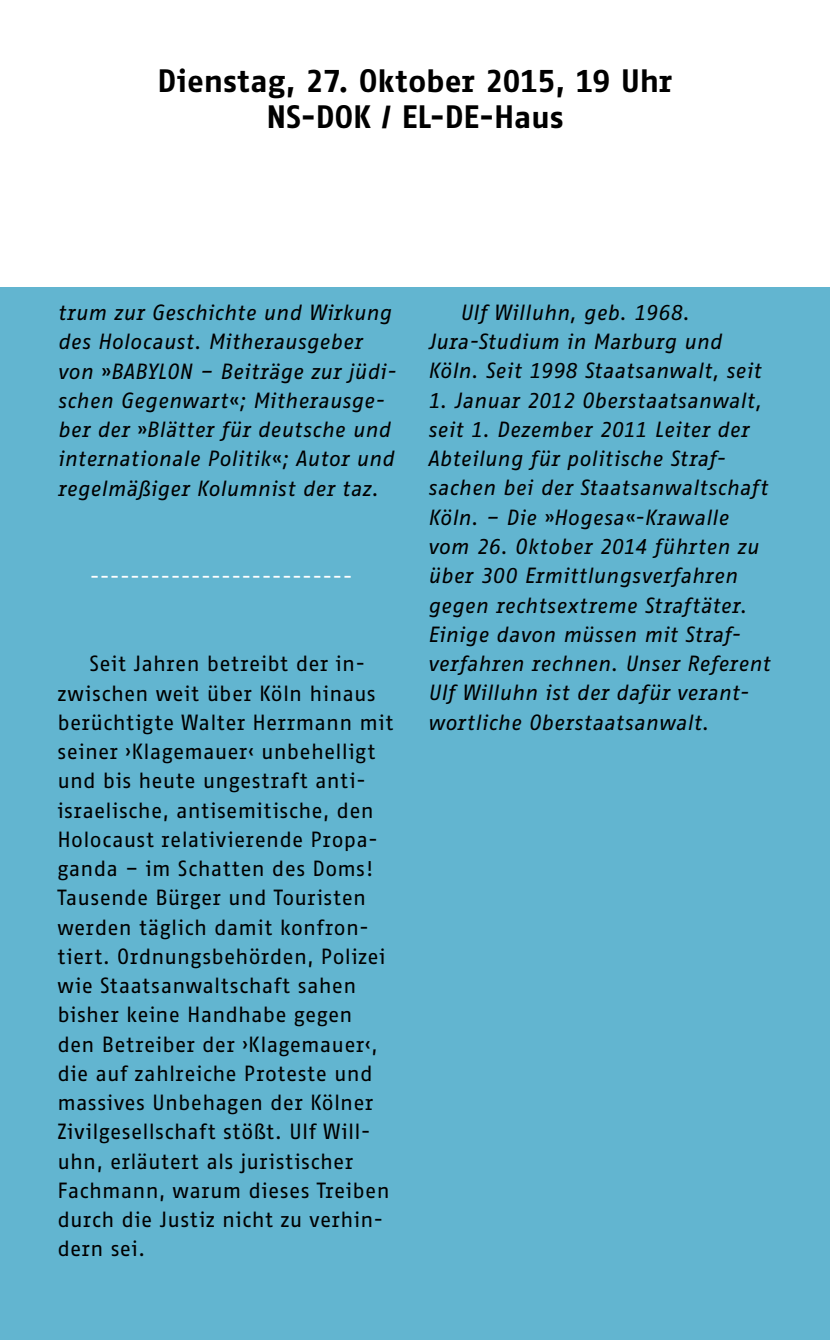
<style>
.page{position:relative;width:830px;height:1340px;background:#fff}
.page>*{position:absolute;margin:0;border:0;box-sizing:border-box;transform-origin:0 0}
.t1{font:700 31.5px/36px "Fago Office Sans";color:#000;text-align:center}
.t2{font:italic 21.38px/29.2px "Fago Office Sans";letter-spacing:.01em;color:#000}
.t3{font:21.38px/29.2px "Fago Office Sans";letter-spacing:.01em;color:#000}
.t4{font:21.38px "Fago Office Sans";color:#fff}
</style>
<div class="page">
<div style="left:0;top:287px;width:829px;height:1052px;background:#62b5d0"></div>
<h1 class="t1" style="left:157px;top:63px;width:516px">Dienstag, 27. Oktober 2015, 19 Uhr<br>NS-DOK / EL-DE-Haus</h1>
<p class="t2" style="left:57px;top:298px;width:340px">trum zur Geschichte und Wirkung des Holocaust. Mitherausgeber von »BABYLON – Beiträge zur jüdi&shy;schen Gegenwart«; Mitherausge&shy;ber der »Blätter für deutsche und internationale Politik«; Autor und regelmäßiger Kolumnist der taz.</p>
<p class="t4" style="left:89px;top:564px;width:11px">--------------------------</p>
<p class="t3" style="left:57px;top:649px;width:337px;text-indent:32px">Seit Jahren betreibt der in&shy;zwischen weit über Köln hinaus berüchtigte Walter Herrmann mit seiner ›Klagemauer‹ unbehelligt und bis heute ungestraft anti&shy;israelische, antisemitische, den<br>Holocaust relativierende Propa&shy;ganda – im Schatten des Doms!<br>Tausende Bürger und Touristen werden täglich damit konfron&shy;tiert. Ordnungsbehörden, Polizei wie Staatsanwaltschaft sahen bisher keine Handhabe gegen den Betreiber der ›Klagemauer‹, die auf zahlreiche Proteste und massives Unbehagen der Kölner<br>Zivilgesellschaft stößt. Ulf Will&shy;uhn, erläutert als juristischer<br>Fachmann, warum dieses Treiben durch die Justiz nicht zu verhin&shy;dern sei.</p>
<p class="t2" style="left:427px;top:298px;width:335px;text-indent:32px">Ulf Willuhn, geb. 1968.<br>Jura-Studium in Marburg und<br>Köln. Seit 1998 Staatsanwalt, seit</p>
<p class="t2" style="left:427px;top:385px;width:344px">1. Januar 2012 Oberstaatsanwalt, seit 1. Dezember 2011 Leiter der<br>Abteilung für politische Straf&shy;sachen bei der Staatsanwaltschaft<br>Köln. – Die »Hogesa«-Krawalle vom 26. Oktober 2014 führten zu über 300 Ermittlungsverfahren gegen rechtsextreme Straftäter.<br>Einige davon müssen mit Straf&shy;verfahren rechnen. Unser Referent<br>Ulf Willuhn ist der dafür verant&shy;wortliche Oberstaatsanwalt.</p>
</div>
